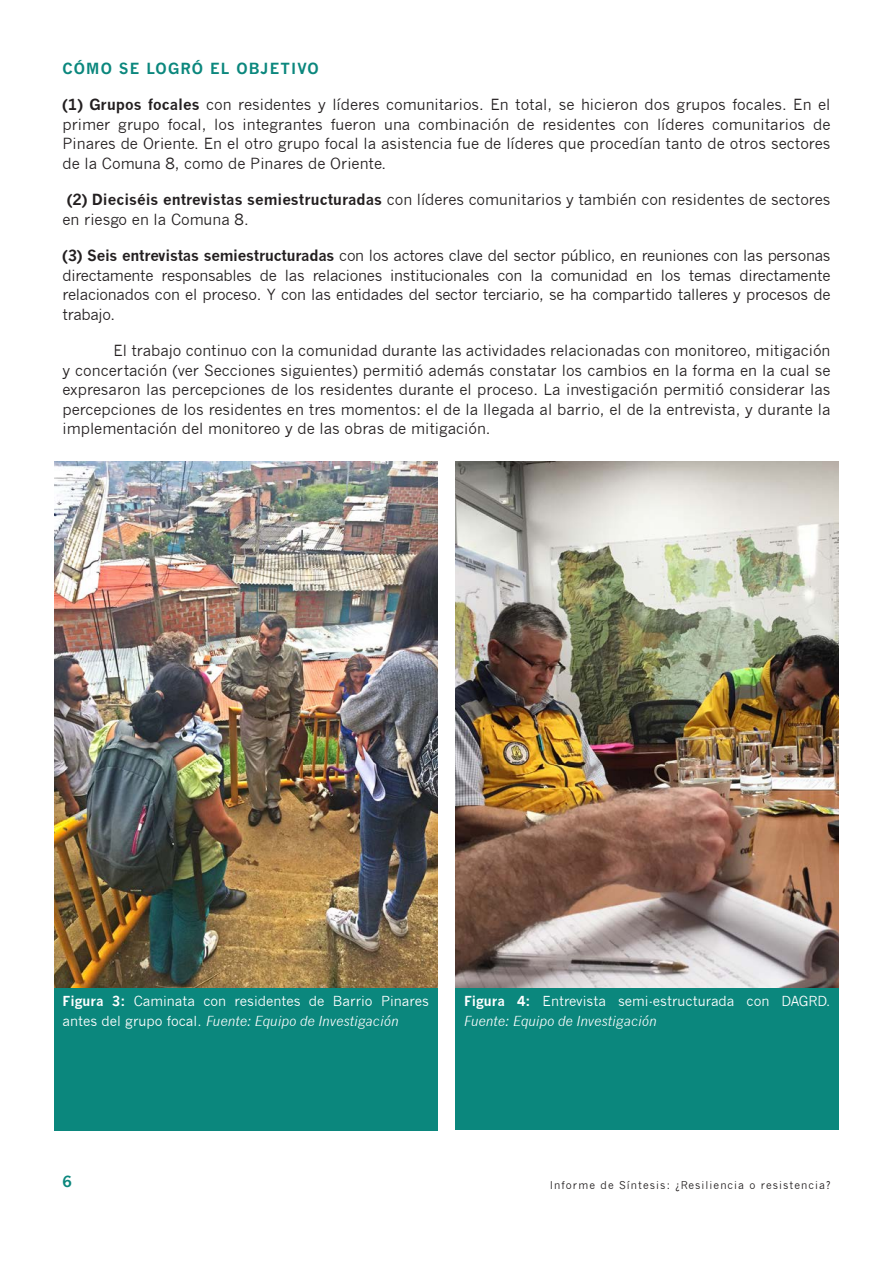
<style>
.page{position:relative;width:893px;height:1263px;background:#fff}
.page>*{position:absolute;margin:0;border:0;box-sizing:border-box;transform-origin:0 0}
.Heading_2{font:15px/19.5px "News Gothic";color:#231f20;text-align:justify}
.Main_Paragraph{font:15px/19.5px "News Gothic";color:#231f20;text-align:justify}
.Heading_2-2{font:700 15px "News Gothic";letter-spacing:.075em;color:#0b877d}
.Figure_Box{font:13.5px/19.5px "News Gothic";color:#fff}
.t1{font:10.5px "News Gothic";letter-spacing:.1em;color:#231f20}
.s1{font-weight:700}
.s2{font-style:italic}
</style>
<div class="page">
<div style="left:455px;top:987px;width:384px;height:143px;background:#0b877d"></div>
<div style="left:54px;top:987px;width:383px;height:144px;background:#0b877d"></div>
<img style="left:455px;top:461px;width:384px;height:526px">
<img style="left:54px;top:461px;width:383px;height:526px">
<p class="Heading_2-2" style="left:63px;top:59px;width:258px">CÓMO SE LOGRÓ EL OBJETIVO</p>
<p class="Heading_2" style="left:63px;top:95px;width:769px"><span class="s1">(1) Grupos focales</span> con residentes y líderes comunitarios. En total, se hicieron dos grupos focales. En el primer grupo focal, los integrantes fueron una combinación de residentes con líderes comunitarios de Pinares de Oriente. En el otro grupo focal la asistencia fue de líderes que procedían tanto de otros sectores de la Comuna 8, como de Pinares de Oriente.</p>
<p class="Heading_2" style="left:63px;top:190px;width:769px;text-indent:5px"><span class="s1">(2) Dieciséis entrevistas semiestructuradas</span> con líderes comunitarios y también con residentes de sectores en riesgo en la Comuna 8.</p>
<p class="Heading_2" style="left:63px;top:246px;width:769px"><span class="s1">(3) Seis entrevistas semiestructuradas</span> con los actores clave del sector público, en reuniones con las personas directamente responsables de las relaciones institucionales con la comunidad en los temas directamente relacionados con el proceso. Y con las entidades del sector terciario, se ha compartido talleres y procesos de trabajo.</p>
<p class="Main_Paragraph" style="left:63px;top:341px;width:769px;text-indent:51px">El trabajo continuo con la comunidad durante las actividades relacionadas con monitoreo, mitigación y concertación (ver Secciones siguientes) permitió además constatar los cambios en la forma en la cual se expresaron las percepciones de los residentes durante el proceso. La investigación permitió considerar las percepciones de los residentes en tres momentos: el de la llegada al barrio, el de la entrevista, y durante la implementación del monitoreo y de las obras de mitigación.</p>
<p class="Figure_Box" style="left:63px;top:992px;width:368px"><span class="s1">Figura 3:</span> Caminata con residentes de Barrio Pinares antes del grupo focal. <span class="s2">Fuente: Equipo de Investigación</span></p>
<p class="Figure_Box" style="left:464px;top:992px;width:368px"><span class="s1">Figura 4:</span> Entrevista semi-estructurada con DAGRD.<br><span class="s2">Fuente: Equipo de Investigación</span></p>
<p class="Heading_2-2" style="left:63px;top:1172px;width:11px">6</p>
<p class="t1" style="left:550px;top:1179px;width:282px">Informe de Síntesis: ¿Resiliencia o resistencia?</p>
</div>
